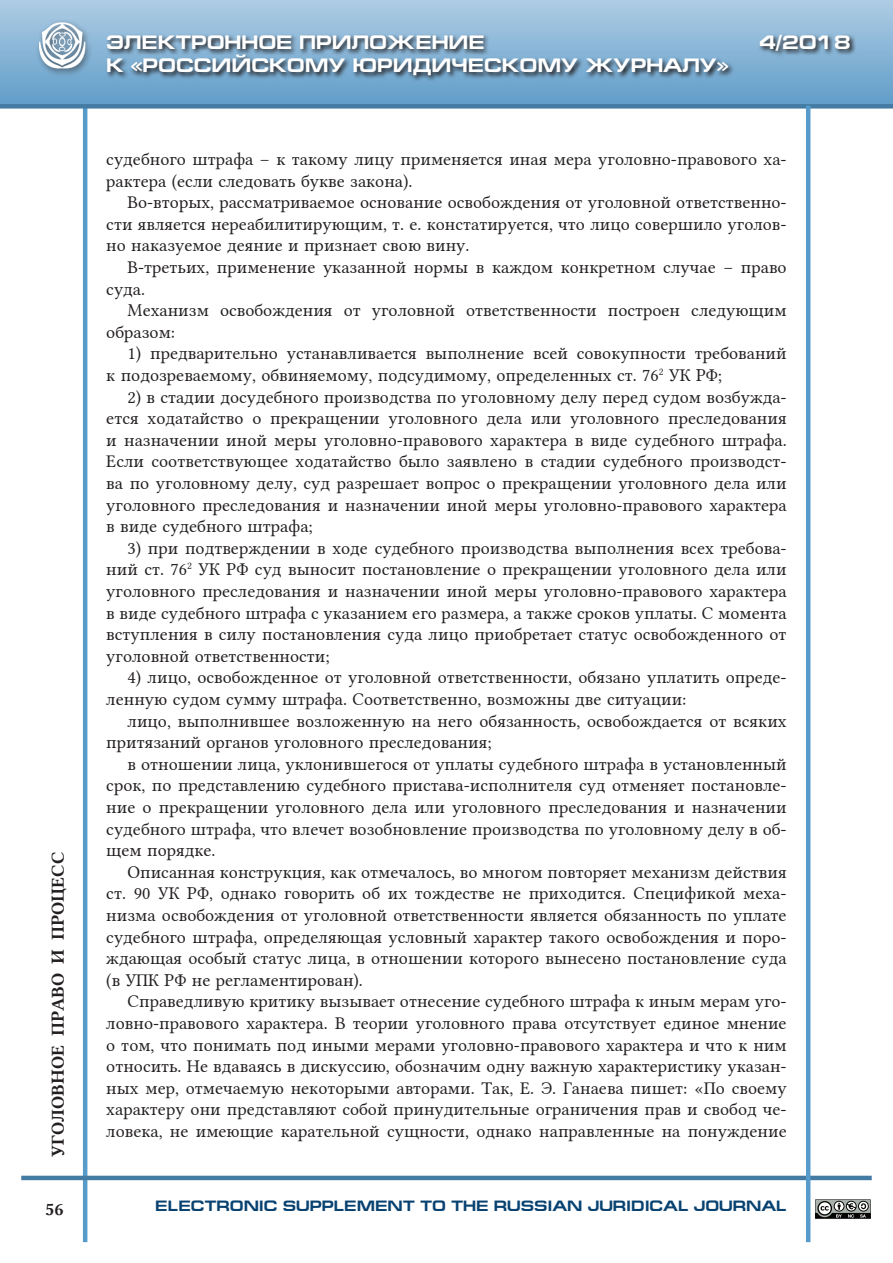
<style>
.page{position:relative;width:893px;height:1263px;background:#fff}
.page>*{position:absolute;margin:0;border:0;box-sizing:border-box;transform-origin:0 0}
.t1{font:700 19.5px "Europe Ext";color:#fff}
.Э-РЮЖ__Текст_статьи{font:18px/21.6px "Lin Libertine";color:#231f20}
.t2{font:18px "Lin Libertine B";color:#231f20}
.t3{font:700 15px "Europe Ext";color:#084271}
</style>
<div class="page">
<div style="left:0;top:0;width:893px;height:106px;background:linear-gradient(to bottom,#aecce4,#619dc9)"></div>
<hr style="left:83px;top:106px;width:4px;height:1136px;background:#569bca">
<hr style="left:21px;top:1176px;width:851px;height:4px;background:#447ba3">
<div style="left:0;top:104px;width:893px;height:5px;background:#447ba3"></div>
<div style="left:35px;top:19px;width:58px;height:58px;background:#231f20;opacity:.63"></div>
<img style="left:39px;top:23px;width:49px;height:47px">
<svg style="left:105px;top:33px;width:751px;height:49px;background:#7095b1"></svg>
<hr style="left:806px;top:106px;width:4px;height:1136px;background:#569bca">
<svg style="left:815px;top:1199px;width:56px;height:20px"></svg>
<p class="t2" style="left:46px;top:1157px;width:307px;rotate:-90deg">УГОЛОВНОЕ ПРАВО И ПРОЦЕСС</p>
<p class="t1" style="left:106px;top:32px;width:380px">ЭЛЕКТРОННОЕ ПРИЛОЖЕНИЕ</p>
<p class="t1" style="left:759px;top:32px;width:93px">4/2018</p>
<p class="t1" style="left:106px;top:55px;width:624px">К «РОССИЙСКОМУ ЮРИДИЧЕСКОМУ ЖУРНАЛУ»</p>
<p class="Э-РЮЖ__Текст_статьи" style="left:106px;top:146px;width:682px">судебного штрафа – к такому лицу применяется иная мера уголовно-правового ха&shy;рактера (если следовать букве закона).</p>
<p class="Э-РЮЖ__Текст_статьи" style="left:106px;top:189px;width:682px;text-align:justify;text-indent:21px">Во-вторых, рассматриваемое основание освобождения от уголовной ответственно&shy;сти является нереабилитирующим, т. е. констатируется, что лицо совершило уголов&shy;но наказуемое деяние и признает свою вину.</p>
<p class="Э-РЮЖ__Текст_статьи" style="left:106px;top:254px;width:682px;text-indent:21px">В-третьих, применение указанной нормы в каждом конкретном случае – право суда.</p>
<p class="Э-РЮЖ__Текст_статьи" style="left:106px;top:297px;width:682px;text-indent:21px">Механизм освобождения от уголовной ответственности построен следующим образом:</p>
<p class="Э-РЮЖ__Текст_статьи" style="left:106px;top:341px;width:682px;text-indent:21px">1) предварительно устанавливается выполнение всей совокупности требований к подозреваемому, обвиняемому, подсудимому, определенных ст. 76<sup>2</sup> УК РФ;</p>
<p class="Э-РЮЖ__Текст_статьи" style="left:106px;top:384px;width:682px;text-align:justify;text-indent:21px">2) в стадии досудебного производства по уголовному делу перед судом возбужда&shy;ется ходатайство о прекращении уголовного дела или уголовного преследования и назначении иной меры уголовно-правового характера в виде судебного штрафа.<br>Если соответствующее ходатайство было заявлено в стадии судебного производст&shy;ва по уголовному делу, суд разрешает вопрос о прекращении уголовного дела или уголовного преследования и назначении иной меры уголовно-правового характера в виде судебного штрафа;</p>
<p class="Э-РЮЖ__Текст_статьи" style="left:106px;top:535px;width:682px;text-align:justify;text-indent:21px">3) при подтверждении в ходе судебного производства выполнения всех требова&shy;ний ст. 76<sup>2</sup> УК РФ суд выносит постановление о прекращении уголовного дела или уголовного преследования и назначении иной меры уголовно-правового характера в виде судебного штрафа с указанием его размера, а также сроков уплаты. С момента вступления в силу постановления суда лицо приобретает статус освобожденного от уголовной ответственности;</p>
<p class="Э-РЮЖ__Текст_статьи" style="left:106px;top:665px;width:682px;text-indent:21px">4) лицо, освобожденное от уголовной ответственности, обязано уплатить опреде&shy;ленную судом сумму штрафа. Соответственно, возможны две ситуации:</p>
<p class="Э-РЮЖ__Текст_статьи" style="left:106px;top:708px;width:682px;text-indent:21px">лицо, выполнившее возложенную на него обязанность, освобождается от всяких притязаний органов уголовного преследования;</p>
<p class="Э-РЮЖ__Текст_статьи" style="left:106px;top:751px;width:682px;text-align:justify;text-indent:21px">в отношении лица, уклонившегося от уплаты судебного штрафа в установленный срок, по представлению судебного пристава-исполнителя суд отменяет постановле&shy;ние о прекращении уголовного дела или уголовного преследования и назначении судебного штрафа, что влечет возобновление производства по уголовному делу в об&shy;щем порядке.</p>
<p class="Э-РЮЖ__Текст_статьи" style="left:106px;top:859px;width:682px;text-align:justify;text-indent:21px">Описанная конструкция, как отмечалось, во многом повторяет механизм действия ст. 90 УК РФ, однако говорить об их тождестве не приходится. Спецификой меха&shy;низма освобождения от уголовной ответственности является обязанность по уплате судебного штрафа, определяющая условный характер такого освобождения и поро&shy;ждающая особый статус лица, в отношении которого вынесено постановление суда (в УПК РФ не регламентирован).</p>
<p class="Э-РЮЖ__Текст_статьи" style="left:106px;top:989px;width:682px;text-align:justify;text-indent:21px">Справедливую критику вызывает отнесение судебного штрафа к иным мерам уго&shy;ловно-правового характера. В теории уголовного права отсутствует единое мнение о том, что понимать под иными мерами уголовно-правового характера и что к ним относить. Не вдаваясь в дискуссию, обозначим одну важную характеристику указан&shy;ных мер, отмечаемую некоторыми авторами. Так, Е. Э. Ганаева пишет: «По своему характеру они представляют собой принудительные ограничения прав и свобод че&shy;ловека, не имеющие карательной сущности, однако направленные на понуждение</p>
<p class="t2" style="left:45px;top:1197px;width:20px">56</p>
<p class="t3" style="left:155px;top:1197px;width:633px">ELECTRONIC SUPPLEMENT TO THE RUSSIAN JURIDICAL JOURNAL</p>
</div>
